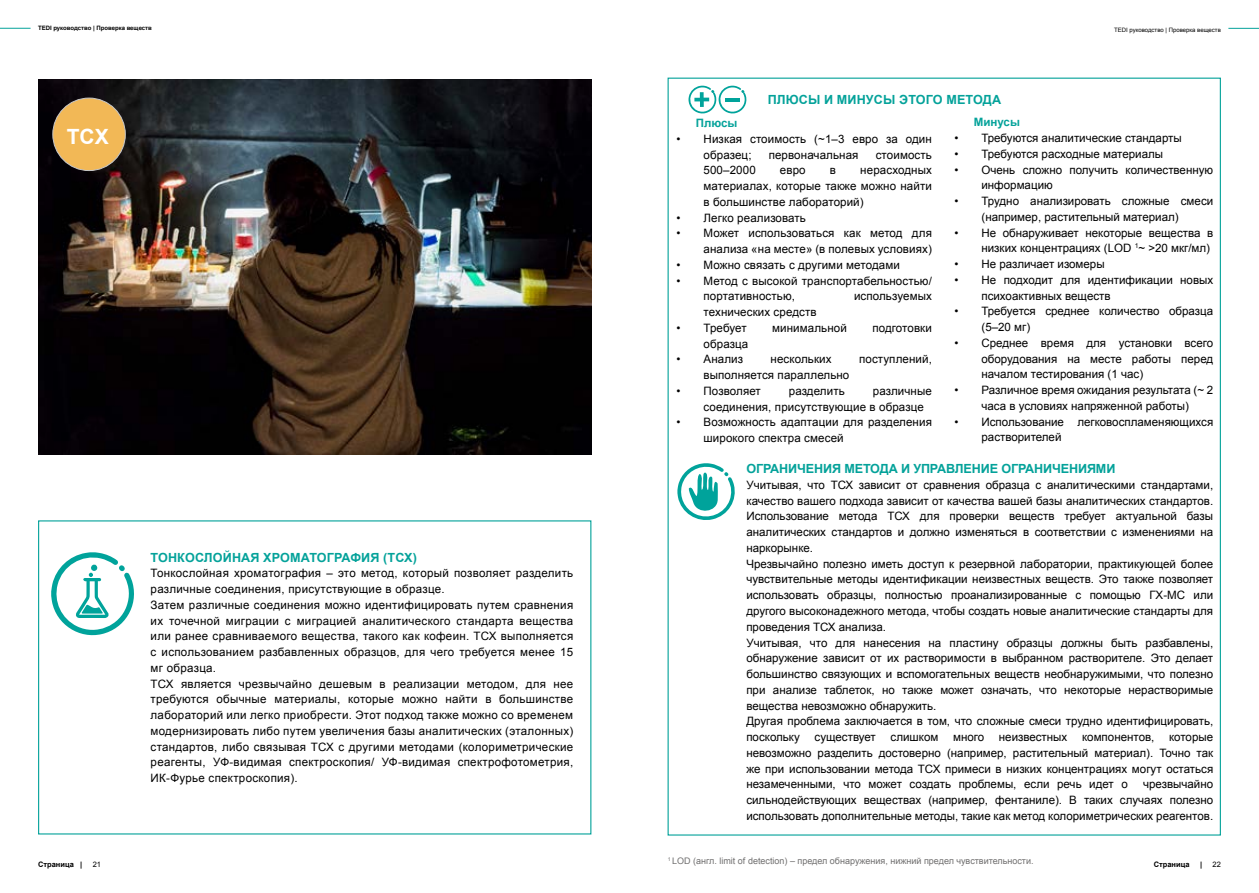
<style>
.page{position:relative;width:1259px;height:893px;background:#fff}
.page>*{position:absolute;margin:0;border:0;box-sizing:border-box;transform-origin:0 0}
.t1{font:700 21px "Arial";color:#fff}
.t2{font:700 12.6px "Arial";letter-spacing:.01em;color:#04a29a}
.t3{font:700 12.6px "Arial";letter-spacing:-.01em;color:#04a29a}
.t4{font:11.55px/15.8px "Arial";color:#000}
.t5{font:11.55px/15.8px "Arial";letter-spacing:.025em;color:#000}
.t6{font:700 11.55px "Arial";color:#04a29a}
.t7{font:9px "Arial";color:#706f6f}
.t8{font:700 7.5px "Arial";color:#000}
.t9{font:7.5px "Arial";color:#000}
.t10{font:700 6px "Arial";color:#000}
.t11{font:6px "Arial";color:#000}
</style>
<div class="page">
<img style="left:38px;top:80px;width:553px;height:374px">
<div style="left:53px;top:98px;width:72px;height:73px;background:#f2b856;border-radius:50%"></div>
<div style="left:52px;top:98px;width:74px;height:73px;border:1px solid #c6c6c6;border-radius:50%"></div>
<svg style="left:677px;top:463px;width:58px;height:57px"></svg>
<svg style="left:688px;top:86px;width:59px;height:28px"></svg>
<svg style="left:51px;top:552px;width:83px;height:84px"></svg>
<hr style="left:0;top:28px;width:31px;height:1px;background:#04a29a">
<hr style="left:1228px;top:28px;width:31px;height:1px;background:#04a29a">
<p class="t10" style="left:38px;top:24px;width:115px">TEDI руководство | Проверка веществ</p>
<p class="t11" style="left:1114px;top:26px;width:108px">TEDI руководство | Проверка веществ</p>
<h1 class="t1" style="left:67px;top:123px;width:43px">TCX</h1>
<p class="t2" style="left:151px;top:549px;width:268px">ТОНКОСЛОЙНАЯ ХРОМАТОГРАФИЯ (ТСХ)</p>
<p class="t5" style="left:151px;top:565px;width:424px">Тонкослойная хроматография – это метод, который позволяет разделить различные соединения, присутствующие в образце.<br>Затем различные соединения можно идентифицировать путем сравнения их точечной миграции с миграцией аналитического стандарта вещества или ранее сравниваемого вещества, такого как кофеин. ТСХ выполняется с использованием разбавленных образцов, для чего требуется менее 15 мг образца.<br>ТСХ является чрезвычайно дешевым в реализации методом, для нее требуются обычные материалы, которые можно найти в большинстве лабораторий или легко приобрести. Этот подход также можно со временем модернизировать либо путем увеличения базы аналитических (эталонных) стандартов, либо связывая ТСХ с другими методами (колориметрические реагенты, УФ-видимая спектроскопия/ УФ-видимая спектрофотометрия, ИК-Фурье спектроскопия).</p>
<p class="t2" style="left:767px;top:91px;width:235px">ПЛЮСЫ И МИНУСЫ ЭТОГО МЕТОДА</p>
<p class="t6" style="left:696px;top:115px;width:43px">Плюсы</p>
<p class="t4" style="left:703px;top:131px;width:230px;text-indent:-27px">• Низкая стоимость (~1–3 евро за один образец;</p>
<p class="t4" style="left:768px;top:147px;width:91px">первоначальная</p>
<p class="t4" style="left:875px;top:147px;width:58px">стоимость</p>
<p class="t4" style="left:703px;top:163px;width:54px">500–2000</p>
<p class="t4" style="left:780px;top:163px;width:27px">евро</p>
<p class="t4" style="left:830px;top:163px;width:8px">в</p>
<p class="t4" style="left:703px;top:163px;width:230px;text-align:justify;text-indent:157px">нерасходных материалах, которые также можно найти в большинстве лабораторий)</p>
<p class="t4" style="left:676px;top:210px;width:131px">• Легко реализовать</p>
<p class="t4" style="left:676px;top:226px;width:257px;text-align:right">• Может использоваться как метод для анализа «на месте» (в полевых условиях)</p>
<p class="t4" style="left:676px;top:257px;width:225px">• Можно связать с другими методами</p>
<p class="t4" style="left:703px;top:273px;width:230px;text-indent:-27px">• Метод с высокой транспортабельностью/ портативностью,</p>
<p class="t4" style="left:854px;top:289px;width:79px">используемых</p>
<p class="t4" style="left:703px;top:304px;width:115px">технических средств</p>
<p class="t4" style="left:676px;top:320px;width:72px">• Требует</p>
<p class="t4" style="left:772px;top:320px;width:76px">минимальной</p>
<p class="t4" style="left:872px;top:320px;width:61px">подготовки</p>
<p class="t4" style="left:703px;top:336px;width:46px">образца</p>
<p class="t4" style="left:676px;top:352px;width:68px">• Анализ</p>
<p class="t4" style="left:770px;top:352px;width:63px">нескольких</p>
<p class="t4" style="left:859px;top:352px;width:74px">поступлений,</p>
<p class="t4" style="left:703px;top:367px;width:147px">выполняется параллельно</p>
<p class="t4" style="left:676px;top:383px;width:86px">• Позволяет</p>
<p class="t4" style="left:789px;top:383px;width:57px">разделить</p>
<p class="t4" style="left:703px;top:383px;width:230px;text-indent:169px">различные соединения, присутствующие в образце</p>
<p class="t4" style="left:703px;top:415px;width:230px;text-indent:-27px">• Возможность адаптации для разделения широкого спектра смесей</p>
<p class="t6" style="left:973px;top:115px;width:48px">Минусы</p>
<p class="t4" style="left:954px;top:130px;width:229px">• Требуются аналитические стандарты</p>
<p class="t4" style="left:954px;top:146px;width:210px">• Требуются расходные материалы</p>
<p class="t4" style="left:981px;top:162px;width:233px;text-indent:-27px">• Очень сложно получить количественную информацию</p>
<p class="t4" style="left:981px;top:193px;width:233px;text-indent:-27px">• Трудно анализировать сложные смеси (например, растительный материал)</p>
<p class="t4" style="left:954px;top:225px;width:260px;text-align:right">• Не обнаруживает некоторые вещества в низких концентрациях (LOD <sup>1</sup>~ &gt;20 мкг/мл)</p>
<p class="t4" style="left:954px;top:256px;width:152px">• Не различает изомеры</p>
<p class="t4" style="left:981px;top:272px;width:233px;text-indent:-27px">• Не подходит для идентификации новых психоактивных веществ</p>
<p class="t4" style="left:981px;top:303px;width:233px;text-indent:-27px">• Требуется среднее количество образца (5–20 мг)</p>
<p class="t4" style="left:981px;top:335px;width:233px;text-align:justify;text-indent:-27px">• Среднее время для установки всего оборудования на месте работы перед началом тестирования (1 час)</p>
<p class="t4" style="left:954px;top:382px;width:260px;text-align:center">• Различное время ожидания результата (~ 2 часа в условиях напряженной работы)</p>
<p class="t4" style="left:981px;top:414px;width:233px;text-indent:-27px">• Использование легковоспламеняющихся растворителей</p>
<p class="t3" style="left:746px;top:460px;width:370px">ОГРАНИЧЕНИЯ МЕТОДА И УПРАВЛЕНИЕ ОГРАНИЧЕНИЯМИ</p>
<p class="t4" style="left:746px;top:477px;width:468px">Учитывая, что ТСХ зависит от сравнения образца с аналитическими стандартами, качество вашего подхода зависит от качества вашей базы аналитических стандартов.<br>Использование метода ТСХ для проверки веществ требует актуальной базы аналитических стандартов и должно изменяться в соответствии с изменениями на наркорынке.<br>Чрезвычайно полезно иметь доступ к резервной лаборатории, практикующей более чувствительные методы идентификации неизвестных веществ. Это также позволяет использовать образцы, полностью проанализированные с помощью ГХ-МС или другого высоконадежного метода, чтобы создать новые аналитические стандарты для проведения ТСХ анализа.<br>Учитывая, что для нанесения на пластину образцы должны быть разбавлены, обнаружение зависит от их растворимости в выбранном растворителе. Это делает большинство связующих и вспомогательных веществ необнаружимыми, что полезно при анализе таблеток, но также может означать, что некоторые нерастворимые вещества невозможно обнаружить.<br>Другая проблема заключается в том, что сложные смеси трудно идентифицировать, поскольку</p>
<p class="t4" style="left:746px;top:729px;width:468px;text-align:justify;text-indent:423px">которые невозможно разделить достоверно (например, растительный материал). Точно так же при использовании метода ТСХ примеси в низких концентрациях могут остаться незамеченными, что может создать проблемы, если речь идет о</p>
<p class="t4" style="left:814px;top:729px;width:63px">существует</p>
<p class="t4" style="left:890px;top:729px;width:49px">слишком</p>
<p class="t4" style="left:953px;top:729px;width:33px">много</p>
<p class="t4" style="left:999px;top:729px;width:70px">неизвестных</p>
<p class="t4" style="left:1082px;top:729px;width:74px">компонентов,</p>
<p class="t4" style="left:746px;top:776px;width:468px;text-align:justify;text-indent:397px">чрезвычайно сильнодействующих веществах (например, фентаниле). В таких случаях полезно использовать дополнительные методы, такие как метод колориметрических реагентов.</p>
<p class="t7" style="left:668px;top:855px;width:367px"><sup>1</sup> LOD (англ. limit of detection) – предел обнаружения, нижний предел чувствительности.</p>
<p class="t8" style="left:38px;top:859px;width:46px">Страница |</p>
<p class="t9" style="left:93px;top:859px;width:10px">21</p>
<p class="t8" style="left:1153px;top:859px;width:37px">Страница</p>
<p class="t8" style="left:1200px;top:859px;width:4px">|</p>
<p class="t9" style="left:1212px;top:859px;width:10px">22</p>
</div>
